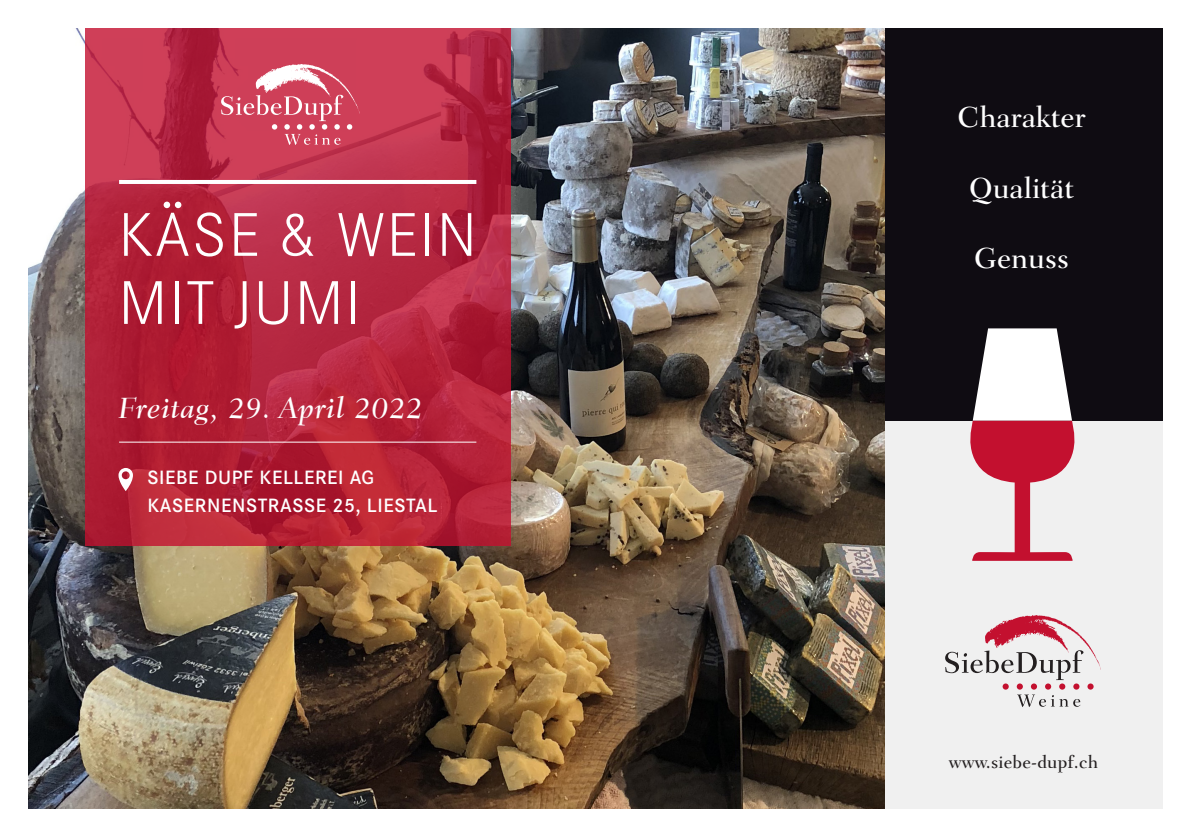
<style>
.page{position:relative;width:1191px;height:840px;background:#fff}
.page>*{position:absolute;margin:0;border:0;box-sizing:border-box;transform-origin:0 0}
.SD_Titel_Event{font:300 64px/68px "Corporate S";letter-spacing:.03em;color:#fff}
.SD_Datum{font:italic 500 30px "Fairfield LT";letter-spacing:.02em;color:#fff}
.t1{font:500 29.6px "Fairfield LT";color:#fff}
.SD_Ortsangabe{font:600 20px "Corporate S";letter-spacing:.03em;color:#fff}
.SD_Webadresse{font:500 18px "Fairfield LT";letter-spacing:.01em;color:#231f20}
</style>
<div class="page">
<div style="left:884px;top:420px;width:278px;height:388px;background:#f0f0f0"></div>
<img style="left:28px;top:28px;width:856px;height:780px">
<svg style="left:85px;top:28px;width:425px;height:518px;background:#b7273f"></svg>
<img style="left:255px;top:63px;width:105px;height:52px">
<svg style="left:221px;top:95px;width:131px;height:50px;background:#d4596e"></svg>
<hr style="left:119px;top:180px;width:357px;height:4px;background:#fff">
<hr style="left:119px;top:441px;width:357px;height:1px;background:#fff">
<svg style="left:118px;top:467px;width:15px;height:24px"></svg>
<img style="left:985px;top:615px;width:115px;height:52px">
<svg style="left:945px;top:650px;width:148px;height:56px"></svg>
<div style="left:884px;top:28px;width:278px;height:392px;background:#0f0c12"></div>
<svg style="left:961px;top:328px;width:122px;height:232px"></svg>
<p class="SD_Titel_Event" style="left:118px;top:198px;width:360px">KÄSE &amp; WEIN<br>MIT JUMI</p>
<p class="SD_Datum" style="left:118px;top:391px;width:306px">Freitag, 29. April 2022</p>
<p class="SD_Ortsangabe" style="left:147px;top:464px;width:228px">SIEBE DUPF KELLEREI AG</p>
<p class="SD_Ortsangabe" style="left:147px;top:492px;width:291px">KASERNENSTRASSE 25, LIESTAL</p>
<p class="t1" style="left:957px;top:100px;width:130px">Charakter</p>
<p class="t1" style="left:969px;top:171px;width:107px">Qualität</p>
<p class="t1" style="left:974px;top:241px;width:97px">Genuss</p>
<p class="SD_Webadresse" style="left:949px;top:751px;width:151px">www.siebe-dupf.ch</p>
</div>
